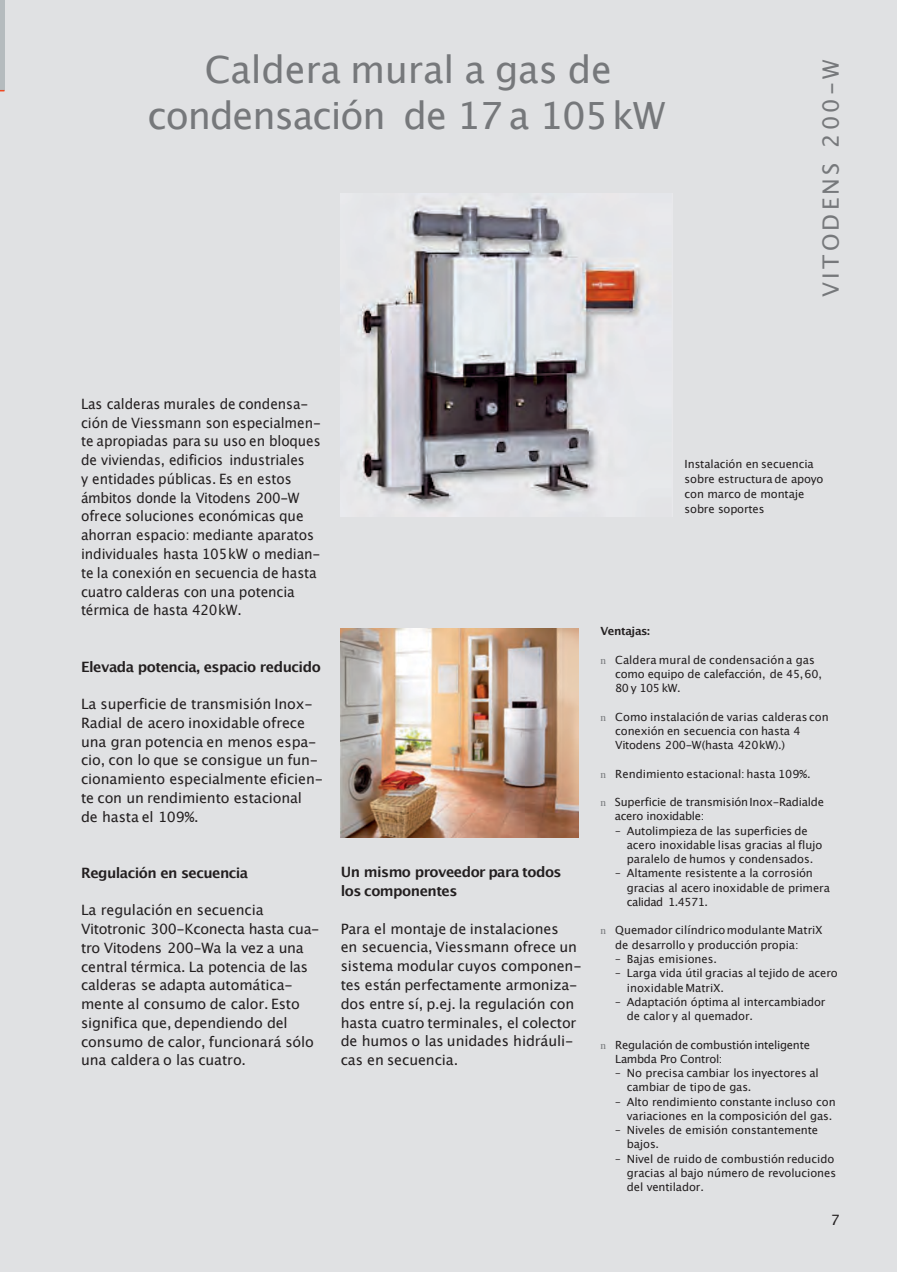
<style>
.page{position:relative;width:897px;height:1272px;background:#fff}
.page>*{position:absolute;margin:0;border:0;box-sizing:border-box;transform-origin:0 0}
.t1{font:37.5px/45px "Lucida Grande";letter-spacing:-.025em;color:#76787b;text-align:center}
.t2{font:22.5px "Lucida Grande";letter-spacing:.145em;color:#76787b}
.t3{font:14.25px/18.8px "Lucida Grande";letter-spacing:-.01em;color:#231f20}
.t4{font:14.25px/18.8px "Lucida Grande";letter-spacing:-.01em;color:#231f20;scale:.95 1}
.t5{font:700 14.25px/18.8px "Lucida Grande";letter-spacing:-.035em;color:#231f20}
.t6{font:11.25px/14.2px "Lucida Grande";letter-spacing:-.01em;color:#231f20}
.t7{font:700 11.25px "Lucida Grande";letter-spacing:-.03em;color:#231f20}
.s1{font-family:"Times";color:#76787b}
</style>
<div class="page">
<div style="left:4px;top:0;width:892px;height:1271px;background:#e0e1e3"></div>
<hr style="left:0;top:0;width:4px;height:1271px;background:#e0e1e3">
<img style="left:340px;top:194px;width:331px;height:322px">
<hr style="left:0;top:0;width:4px;height:90px;background:#b5bbbe">
<img style="left:340px;top:628px;width:238px;height:209px">
<h1 class="t1" style="left:147px;top:50px;width:519px">Caldera mural a gas de condensación de 17 a 105kW</h1>
<h2 class="t2" style="left:820px;top:296px;width:238px;rotate:-90deg">VITODENS 200-W</h2>
<p class="t4" style="left:81px;top:395px;width:254px">Las calderas murales de condensa&shy;ción de Viessmann son especialmen&shy;te apropiadas para su uso en bloques de viviendas, edificios industriales<br>y entidades públicas. Es en estos ámbitos donde la Vitodens 200-W ofrece soluciones económicas que ahorran espacio: mediante aparatos individuales hasta 105kW o median&shy;te la conexión en secuencia de hasta cuatro calderas con una potencia térmica de hasta 420kW.</p>
<p class="t5" style="left:81px;top:658px;width:241px">Elevada potencia, espacio reducido</p>
<p class="t3" style="left:81px;top:695px;width:243px">La superficie de transmisión Inox-<br>Radial de acero inoxidable ofrece una gran potencia en menos espa&shy;cio, con lo que se consigue un fun&shy;cionamiento especialmente eficien&shy;te con un rendimiento estacional<br>de hasta el 109%.</p>
<p class="t5" style="left:81px;top:864px;width:169px">Regulación en secuencia</p>
<p class="t3" style="left:81px;top:901px;width:240px">La regulación en secuencia<br>Vitotronic 300-Kconecta hasta cua&shy;tro Vitodens 200-Wa la vez a una central térmica. La potencia de las calderas se adapta automática&shy;mente al consumo de calor. Esto significa que, dependiendo del consumo de calor, funcionará sólo una caldera o las cuatro.</p>
<p class="t5" style="left:340px;top:863px;width:222px">Un mismo proveedor para todos los componentes</p>
<p class="t3" style="left:340px;top:920px;width:242px">Para el montaje de instalaciones<br>en secuencia, Viessmann ofrece un sistema modular cuyos componen&shy;tes están perfectamente armoniza&shy;dos entre sí, p.ej. la regulación con hasta cuatro terminales, el colector de humos o las unidades hidráuli&shy;cas en secuencia.</p>
<p class="t6" style="left:684px;top:457px;width:140px;line-height:15px">Instalación en secuencia sobre estructura de apoyo con marco de montaje sobre soportes</p>
<p class="t7" style="left:600px;top:626px;width:51px">Ventajas:</p>
<p class="t6" style="left:615px;top:653px;width:208px;text-indent:-15px"><span class="s1">n</span> Caldera mural de condensacióna gas como equipo de calefacción, de 45,60,<br>80 y 105 kW.</p>
<p class="t6" style="left:615px;top:710px;width:215px;text-indent:-15px"><span class="s1">n</span> Como instalaciónde varias calderas con conexión en secuencia con hasta 4<br>Vitodens 200-W(hasta 420kW).)</p>
<p class="t6" style="left:600px;top:767px;width:211px"><span class="s1">n</span> Rendimiento estacional:hasta 109%.</p>
<p class="t6" style="left:614px;top:795px;width:210px;text-indent:-15px"><span class="s1">n</span> Superficie de transmisiónInox-Radialde acero inoxidable:</p>
<p class="t6" style="left:626px;top:824px;width:197px;text-indent:-12px">– Autolimpieza de las superficies de acero inoxidable lisas gracias al flujo paralelo de humos y condensados.</p>
<p class="t6" style="left:626px;top:867px;width:204px;text-indent:-12px">– Altamente resistente a la corrosión gracias al acero inoxidable de primera calidad 1.4571.</p>
<p class="t6" style="left:615px;top:924px;width:209px;text-indent:-15px"><span class="s1">n</span> Quemador cilíndricomodulante MatriX de desarrollo y producción propia:</p>
<p class="t6" style="left:615px;top:952px;width:103px">– Bajas emisiones.</p>
<p class="t6" style="left:626px;top:966px;width:212px;text-indent:-12px">– Larga vida útil gracias al tejido de acero inoxidableMatriX.</p>
<p class="t6" style="left:626px;top:995px;width:200px;text-indent:-12px">– Adaptación óptima al intercambiador de calor y al quemador.</p>
<p class="t6" style="left:615px;top:1038px;width:196px;text-indent:-15px"><span class="s1">n</span> Regulación de combustióninteligente<br>Lambda Pro Control:</p>
<p class="t6" style="left:626px;top:1066px;width:193px;text-indent:-12px">– No precisa cambiar los inyectores al cambiar de tipo de gas.</p>
<p class="t6" style="left:615px;top:1095px;width:222px;text-align:right">– Alto rendimiento constante incluso con variaciones en la composición del gas.</p>
<p class="t6" style="left:626px;top:1123px;width:193px;text-indent:-12px">– Niveles de emisión constantemente bajos.</p>
<p class="t6" style="left:626px;top:1152px;width:211px;text-indent:-12px">– Nivel de ruido de combustión reducido gracias al bajo número de revoluciones del ventilador.</p>
<p class="t3" style="left:830px;top:1211px;width:11px">7</p>
</div>
